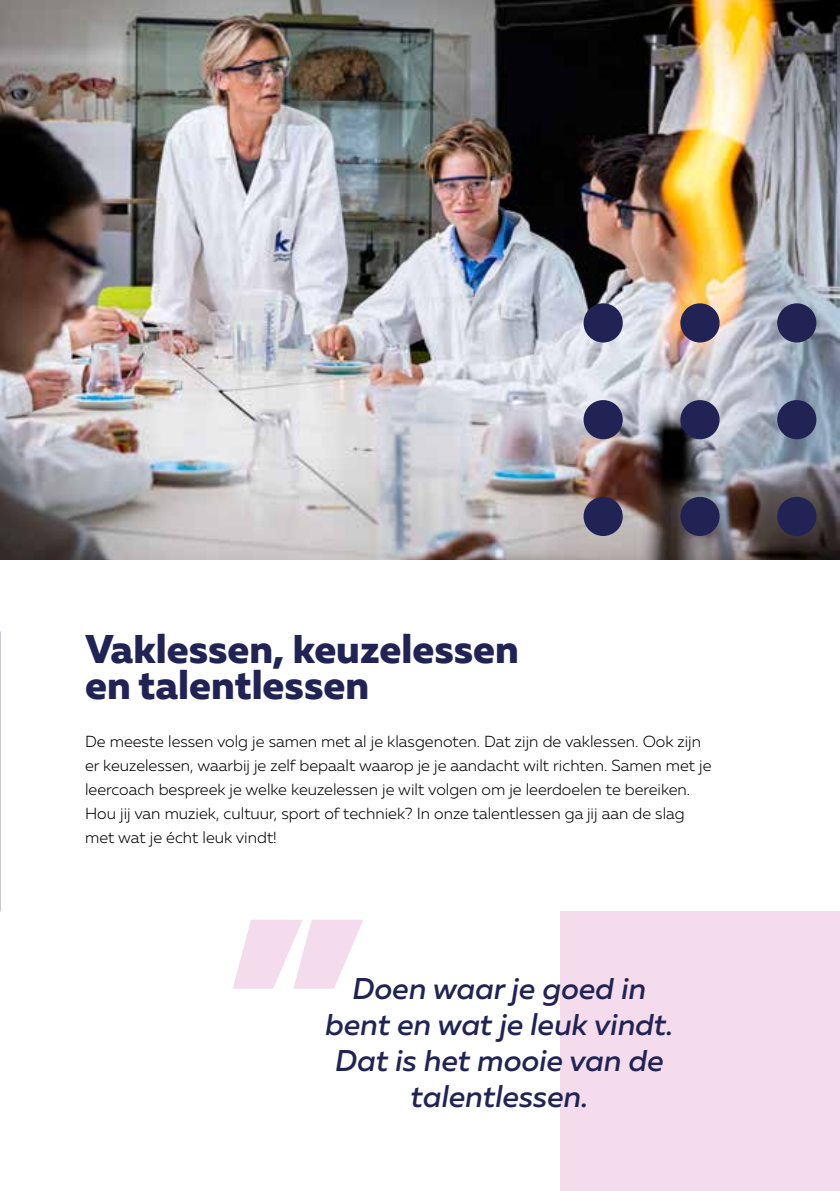
<style>
.page{position:relative;width:840px;height:1191px;background:#fff}
.page>*{position:absolute;margin:0;border:0;box-sizing:border-box;transform-origin:0 0}
.t1{font:800 40px/36px "Muller";color:#212354}
.t2{font:italic 500 30px/36px "Muller";color:#212354;text-align:center}
.t3{font:300 16px/24px "Muller";color:#000}
</style>
<div class="page">
<div style="left:559px;top:911px;width:280px;height:280px;background:#f5dcec"></div>
<svg style="left:233px;top:920px;width:130px;height:68px"></svg>
<img style="left:0;top:0;width:839px;height:559px">
<svg style="left:0;top:0;width:17px;height:280px;background:#483d39"></svg>
<div style="left:583px;top:303px;width:39px;height:39px;background:#212354;border-radius:50%"></div>
<div style="left:680px;top:303px;width:39px;height:39px;background:#212354;border-radius:50%"></div>
<div style="left:776px;top:303px;width:40px;height:39px;background:#212354;border-radius:50%"></div>
<div style="left:583px;top:400px;width:39px;height:39px;background:#212354;border-radius:50%"></div>
<div style="left:680px;top:400px;width:39px;height:39px;background:#212354;border-radius:50%"></div>
<div style="left:776px;top:400px;width:40px;height:39px;background:#212354;border-radius:50%"></div>
<div style="left:583px;top:497px;width:39px;height:39px;background:#212354;border-radius:50%"></div>
<div style="left:680px;top:497px;width:39px;height:39px;background:#212354;border-radius:50%"></div>
<div style="left:776px;top:497px;width:40px;height:39px;background:#212354;border-radius:50%"></div>
<h1 class="t1" style="left:85px;top:631px;width:435px">Vaklessen, keuzelessen en talentlessen</h1>
<p class="t3" style="left:85px;top:729px;width:627px">De meeste lessen volg je samen met al je klasgenoten. Dat zijn de vaklessen. Ook zijn er keuzelessen, waarbij je zelf bepaalt waarop je je aandacht wilt richten. Samen met je leercoach bespreek je welke keuzelessen je wilt volgen om je leerdoelen te bereiken.<br>Hou jij van muziek, cultuur, sport of techniek? In onze talentlessen ga jij aan de slag met wat je écht leuk vindt!</p>
<h2 class="t2" style="left:325px;top:970px;width:349px">Doen waar je goed in bent en wat je leuk vindt.<br>Dat is het mooie van de talentlessen.</h2>
</div>
